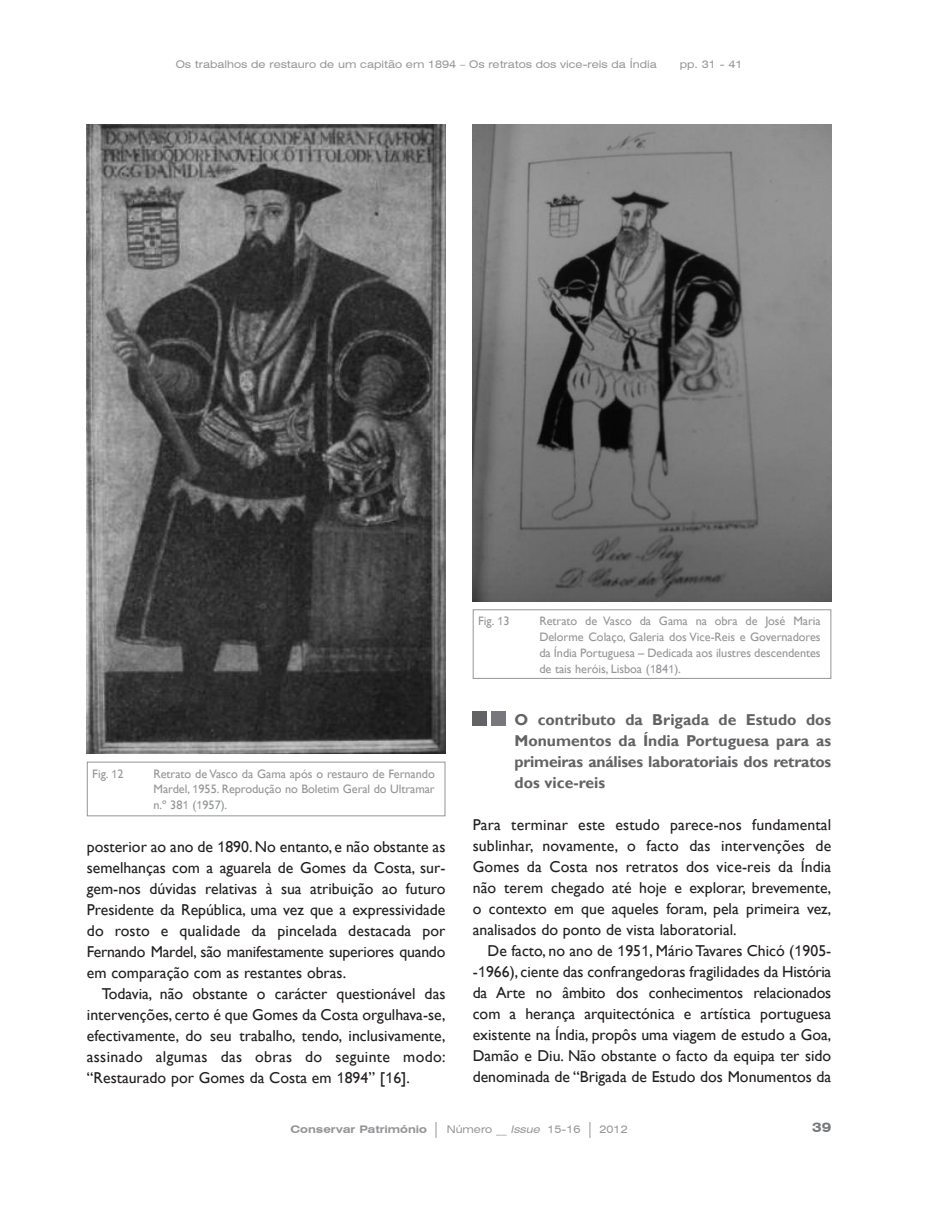
<style>
.page{position:relative;width:943px;height:1216px;background:#fff}
.page>*{position:absolute;margin:0;border:0;box-sizing:border-box;transform-origin:0 0}
.t1{font:15.75px/21px "Gill Sans";color:#231f20;text-align:justify}
.t2{font:700 15.75px/21px "Gill Sans";letter-spacing:-.015em;color:#636366;text-align:justify}
.t3{font:700 expanded 13.12px "Swiss 721 BT";color:#76787b}
.t4{font:12.25px/15.8px "Gill Sans";letter-spacing:-.005em;color:#939598;text-align:justify}
.t5{font:expanded 10.5px "Swiss 721 BT";color:#939598}
.t6{font:700 expanded 10.5px "Swiss 721 BT";color:#939598}
.s1{font-family:"Arial";font-size:11.38px}
.s2{font-family:"Arial";font-size:14.88px}
.s3{font-style:italic}
</style>
<div class="page">
<svg style="left:435px;top:1122px;width:1px;height:15px"></svg>
<svg style="left:589px;top:1122px;width:1px;height:15px"></svg>
<img style="left:87px;top:124px;width:358px;height:629px">
<div style="left:87px;top:761px;width:358px;height:55px;border:1px solid #939598"></div>
<img style="left:472px;top:124px;width:359px;height:478px">
<div style="left:472px;top:609px;width:359px;height:69px;border:1px solid #939598"></div>
<div style="left:473px;top:711px;width:14px;height:14px;background:#636366"></div>
<div style="left:491px;top:711px;width:14px;height:14px;background:#76787b"></div>
<p class="t5" style="left:176px;top:58px;width:482px">Os trabalhos de restauro de um capitão em 1894 – Os retratos dos vice-reis da Índia</p>
<p class="t5" style="left:679px;top:58px;width:64px">pp. 31 - 41</p>
<p class="t4" style="left:92px;top:765px;width:33px">Fig. <span class="s1">1</span>2</p>
<p class="t4" style="left:153px;top:765px;width:283px">Retrato de Vasco da Gama após o restauro de Fernando Mardel, <span class="s1">1</span>955. Reprodução no Boletim Geral do Ultramar n.º 38<span class="s1">1</span> (<span class="s1">1</span>957).</p>
<p class="t1" style="left:87px;top:835px;width:360px">posterior ao ano de <span class="s2">1</span>890.No entanto, e não obstante as semelhanças com a aguarela de Gomes da Costa, sur&shy;gem-nos dúvidas relativas à sua atribuição ao futuro Presidente da República, uma vez que a expressividade do rosto e qualidade da pincelada destacada por Fernando Mardel, são manifestamente superiores quando em comparação com as restantes obras.</p>
<p class="t1" style="left:87px;top:982px;width:360px;text-indent:15px">Todavia, não obstante o carácter questionável das intervenções, certo é que Gomes da Costa orgulhava-se, efectivamente, do seu trabalho, tendo, inclusivamente, assinado algumas das obras do seguinte modo: “Restaurado por Gomes da Costa em <span class="s2">1</span>894” [<span class="s2">1</span>6].</p>
<p class="t4" style="left:478px;top:613px;width:33px">Fig. <span class="s1">1</span>3</p>
<p class="t4" style="left:539px;top:613px;width:283px">Retrato de Vasco da Gama na obra de José Maria Delorme Colaço, Galeria dos Vice-Reis e Governadores da Índia Portuguesa – Dedicada aos ilustres descendentes de tais heróis, Lisboa (<span class="s1">1</span>84<span class="s1">1</span>).</p>
<p class="t2" style="left:514px;top:708px;width:318px">O contributo da Brigada de Estudo dos Monumentos da Índia Portuguesa para as primeiras análises laboratoriais dos retratos dos vice-reis</p>
<p class="t1" style="left:472px;top:813px;width:360px">Para terminar este estudo parece-nos fundamental sublinhar, novamente, o facto das intervenções de Gomes da Costa nos retratos dos vice-reis da Índia não terem chegado até hoje e explorar, brevemente, o contexto em que aqueles foram, pela primeira vez, analisados do ponto de vista laboratorial.</p>
<p class="t1" style="left:472px;top:939px;width:360px;text-indent:15px">De facto, no ano de <span class="s2">1</span>95<span class="s2">1</span>, Mário Tavares Chicó (<span class="s2">1</span>905- -<span class="s2">1</span>966), ciente das confrangedoras fragilidades da História da Arte no âmbito dos conhecimentos relacionados com a herança arquitectónica e artística portuguesa existente na Índia, propôs uma viagem de estudo a Goa, Damão e Diu. Não obstante o facto da equipa ter sido denominada de “Brigada de Estudo dos Monumentos da</p>
<p class="t6" style="left:290px;top:1123px;width:138px">Conservar Património</p>
<p class="t5" style="left:446px;top:1123px;width:135px">Número __ <span class="s3">Issue</span> 15-16</p>
<p class="t5" style="left:599px;top:1123px;width:30px">2012</p>
<p class="t3" style="left:812px;top:1119px;width:21px">39</p>
</div>
